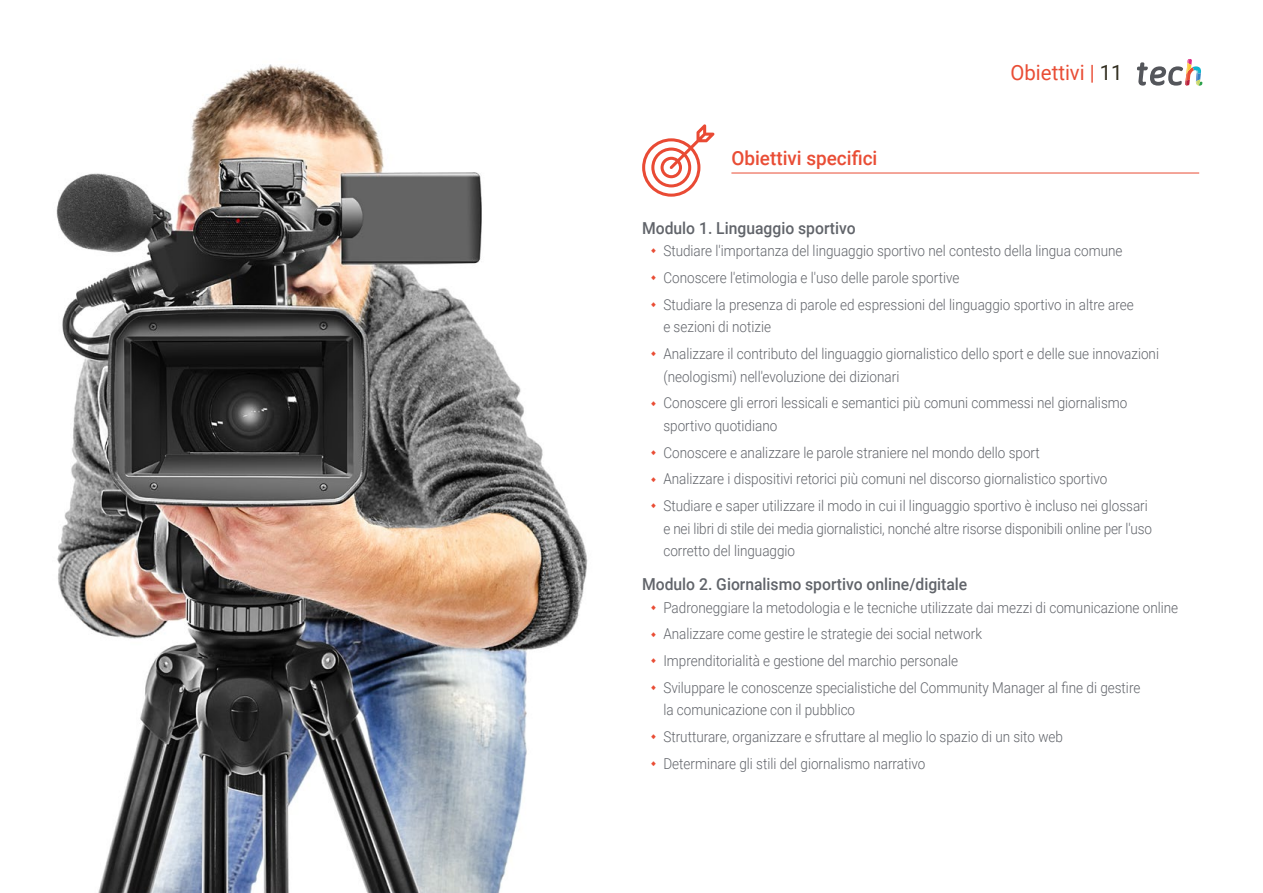
<style>
.page{position:relative;width:1263px;height:893px;background:#fff}
.page>*{position:absolute;margin:0;border:0;box-sizing:border-box;transform-origin:0 0}
.t1{font:21px "Roboto";color:#e94d35}
.t2{font:500 19.5px "Roboto";color:#e94d35}
.t3{font:500 16.5px "Roboto";color:#61646a;scale:.95 1}
.t4{font:300 15px/26.7px "Roboto";color:#61646a;scale:.9 1}
.s1{color:#312e20}
</style>
<div class="page">
<hr style="left:731px;top:173px;width:468px;height:1px;background:#e94d35">
<svg style="left:642px;top:124px;width:72px;height:73px"></svg>
<img style="left:56px;top:64px;width:532px;height:829px">
<svg style="left:1137px;top:59px;width:65px;height:27px"></svg>
<h2 class="t2" style="left:731px;top:144px;width:147px">Obiettivi specifici</h2>
<h1 class="t1" style="left:1010px;top:57px;width:114px">Obiettivi | <span class="s1">11</span></h1>
<p class="t3" style="left:642px;top:216px;width:226px">Modulo 1. Linguaggio sportivo</p>
<p class="t4" style="left:663px;top:237px;width:524px">Studiare l'importanza del linguaggio sportivo nel contesto della lingua comune<br>Conoscere l'etimologia e l'uso delle parole sportive<br>Studiare la presenza di parole ed espressioni del linguaggio sportivo in altre aree</p>
<p class="t4" style="left:663px;top:313px;width:552px">e sezioni di notizie<br>Analizzare il contributo del linguaggio giornalistico dello sport e delle sue innovazioni</p>
<p class="t4" style="left:663px;top:362px;width:517px">(neologismi) nell'evoluzione dei dizionari<br>Conoscere gli errori lessicali e semantici più comuni commessi nel giornalismo</p>
<p class="t4" style="left:663px;top:411px;width:540px">sportivo quotidiano<br>Conoscere e analizzare le parole straniere nel mondo dello sport<br>Analizzare i dispositivi retorici più comuni nel discorso giornalistico sportivo Studiare e saper utilizzare il modo in cui il linguaggio sportivo è incluso nei glossari</p>
<p class="t4" style="left:663px;top:516px;width:544px;line-height:22.5px">e nei libri di stile dei media giornalistici, nonché altre risorse disponibili online per l'uso corretto del linguaggio</p>
<p class="t3" style="left:642px;top:573px;width:344px">Modulo 2. Giornalismo sportivo online/digitale</p>
<p class="t4" style="left:663px;top:593px;width:573px">Padroneggiare la metodologia e le tecniche utilizzate dai mezzi di comunicazione online Analizzare come gestire le strategie dei social network<br>Imprenditorialità e gestione del marchio personale<br>Sviluppare le conoscenze specialistiche del Community Manager al fine di gestire</p>
<p class="t4" style="left:663px;top:696px;width:446px">la comunicazione con il pubblico<br>Strutturare, organizzare e sfruttare al meglio lo spazio di un sito web<br>Determinare gli stili del giornalismo narrativo</p>
</div>
